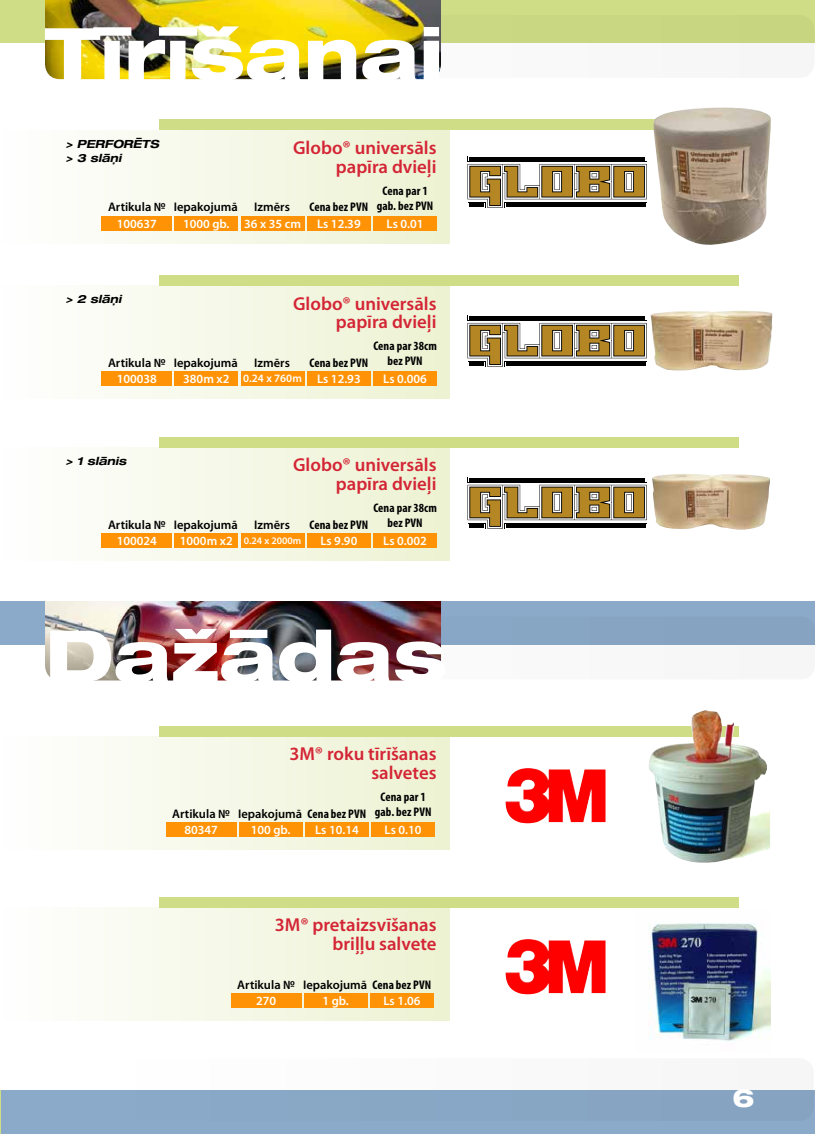
<style>
.page{position:relative;width:815px;height:1134px;background:#fff}
.page>*{position:absolute;margin:0;border:0;box-sizing:border-box;transform-origin:0 0}
.t1{font:800 expanded 72.5px "Helvetica Neue LT Pro";color:#fff}
.t2{font:800 expanded 71.25px "Helvetica Neue LT Pro";color:#fff}
.t3{font:800 expanded 25px "Helvetica Neue LT Pro";color:#fff}
.t4{font:600 18.75px/18.8px "Myriad Pro";color:#d42535;text-align:right}
.t5{font:600 12.5px "Myriad Pro";color:#000}
.t6{font:600 12.5px "Myriad Pro";color:#fff}
.t7{font:700 condensed 12.5px/15px "Myriad Pro";letter-spacing:.005em;color:#000;text-align:center}
.t8{font:italic 700 expanded 11.25px/13.5px "Helvetica Neue LT Pro";color:#000}
.t9{font:600 11.25px "Myriad Pro";color:#fff}
.t10{font:600 10px "Myriad Pro";color:#fff}
.s1{font-weight:700;font-stretch:condensed}
</style>
<div class="page">
<hr style="left:0;top:131px;width:1px;height:114px;background:#cfdd86">
<hr style="left:0;top:313px;width:1px;height:114px;background:#cfdd86">
<hr style="left:0;top:516px;width:1px;height:113px;background:#cfdd86">
<hr style="left:0;top:708px;width:1px;height:114px;background:#cfdd86">
<hr style="left:0;top:900px;width:1px;height:114px;background:#cfdd86">
<hr style="left:0;top:1090px;width:1px;height:44px;background:#cfdd86">
<div style="left:1px;top:130px;width:448px;height:114px;background:linear-gradient(to right,#fefefd,#edf0cd)"></div>
<div style="left:1px;top:736px;width:448px;height:114px;background:linear-gradient(to right,#fefefe,#edf0cd)"></div>
<div style="left:1px;top:907px;width:448px;height:114px;background:linear-gradient(to right,#feffff,#edf0cd)"></div>
<div style="left:1px;top:285px;width:448px;height:114px;background:linear-gradient(to right,#fefefe,#edf2d2)"></div>
<div style="left:1px;top:447px;width:448px;height:114px;background:linear-gradient(to right,#fefefd,#edf0cd)"></div>
<div style="left:1px;top:0;width:814px;height:43px;background:#cfdd86"></div>
<div style="left:1px;top:601px;width:814px;height:43px;background:#8baac9"></div>
<img style="left:45px;top:0;width:396px;height:79px">
<img style="left:45px;top:601px;width:396px;height:79px">
<img style="left:66px;top:15px;width:748px;height:63px;border-radius:15px">
<img style="left:67px;top:616px;width:748px;height:63px;border-radius:15px">
<div style="left:160px;top:120px;width:579px;height:10px;background:#cfdd86"></div>
<div style="left:160px;top:726px;width:579px;height:10px;background:#cfdd86"></div>
<div style="left:160px;top:897px;width:579px;height:10px;background:#cfdd86"></div>
<div style="left:160px;top:275px;width:579px;height:10px;background:#cfdd86"></div>
<div style="left:160px;top:437px;width:579px;height:10px;background:#cfdd86"></div>
<img style="left:652px;top:107px;width:119px;height:138px">
<img style="left:648px;top:710px;width:122px;height:153px">
<img style="left:648px;top:923px;width:122px;height:118px">
<img style="left:650px;top:311px;width:123px;height:60px">
<img style="left:652px;top:474px;width:118px;height:56px">
<div style="left:174px;top:216px;width:64px;height:14px;background:#ff9305"></div>
<div style="left:304px;top:993px;width:64px;height:14px;background:#ff9305"></div>
<div style="left:174px;top:371px;width:64px;height:15px;background:#ff9305"></div>
<div style="left:174px;top:533px;width:64px;height:14px;background:#ff9305"></div>
<div style="left:241px;top:216px;width:63px;height:14px;background:#ff9305"></div>
<div style="left:241px;top:371px;width:63px;height:15px;background:#ff9305"></div>
<div style="left:241px;top:533px;width:63px;height:14px;background:#ff9305"></div>
<div style="left:102px;top:216px;width:70px;height:14px;background:#ff9305"></div>
<div style="left:231px;top:993px;width:70px;height:14px;background:#ff9305"></div>
<div style="left:102px;top:371px;width:70px;height:15px;background:#ff9305"></div>
<div style="left:102px;top:533px;width:70px;height:14px;background:#ff9305"></div>
<div style="left:166px;top:822px;width:70px;height:14px;background:#ff9305"></div>
<div style="left:239px;top:822px;width:64px;height:14px;background:#ff9305"></div>
<div style="left:307px;top:371px;width:64px;height:15px;background:#ff9305"></div>
<div style="left:373px;top:371px;width:64px;height:15px;background:#ff9305"></div>
<svg style="left:467px;top:164px;width:180px;height:44px"></svg>
<svg style="left:505px;top:202px;width:142px;height:6px"></svg>
<hr style="left:505px;top:203px;width:141px;height:4px;background:#000">
<svg style="left:469px;top:160px;width:176px;height:1px"></svg>
<hr style="left:469px;top:157px;width:176px;height:3px;background:#000">
<svg style="left:468px;top:202px;width:18px;height:6px"></svg>
<svg style="left:468px;top:203px;width:17px;height:4px"></svg>
<hr style="left:470px;top:204px;width:14px;height:3px;background:#000">
<svg style="left:467px;top:323px;width:180px;height:44px"></svg>
<svg style="left:505px;top:361px;width:142px;height:6px"></svg>
<hr style="left:505px;top:362px;width:141px;height:4px;background:#000">
<svg style="left:469px;top:319px;width:176px;height:1px"></svg>
<hr style="left:469px;top:316px;width:176px;height:3px;background:#000">
<svg style="left:468px;top:361px;width:18px;height:6px"></svg>
<svg style="left:468px;top:362px;width:17px;height:4px"></svg>
<hr style="left:470px;top:363px;width:14px;height:3px;background:#000">
<svg style="left:467px;top:485px;width:180px;height:44px"></svg>
<svg style="left:505px;top:523px;width:142px;height:6px"></svg>
<hr style="left:506px;top:524px;width:139px;height:4px;background:#000">
<svg style="left:469px;top:481px;width:176px;height:1px"></svg>
<hr style="left:469px;top:478px;width:176px;height:3px;background:#000">
<svg style="left:468px;top:523px;width:18px;height:6px"></svg>
<svg style="left:468px;top:524px;width:17px;height:4px"></svg>
<hr style="left:470px;top:524px;width:14px;height:4px;background:#000">
<img style="left:506px;top:768px;width:100px;height:55px">
<img style="left:506px;top:939px;width:100px;height:55px">
<div style="left:2px;top:1090px;width:813px;height:44px;background:#8baac9"></div>
<div style="left:307px;top:216px;width:64px;height:14px;background:#ff9305"></div>
<div style="left:305px;top:822px;width:64px;height:14px;background:#ff9305"></div>
<div style="left:370px;top:993px;width:64px;height:14px;background:#ff9305"></div>
<div style="left:307px;top:533px;width:64px;height:14px;background:#ff9305"></div>
<div style="left:373px;top:216px;width:64px;height:14px;background:#ff9305"></div>
<div style="left:371px;top:822px;width:64px;height:14px;background:#ff9305"></div>
<div style="left:373px;top:533px;width:64px;height:14px;background:#ff9305"></div>
<h1 class="t1" style="left:45px;top:8px;width:400px">Tīrīšanai</h1>
<p class="t8" style="left:66px;top:138px;width:94px">&gt; PERFORĒTS &gt; 3 slāņi</p>
<p class="t4" style="left:293px;top:139px;width:145px">Globo® universāls papīra dvieļi</p>
<p class="t5" style="left:108px;top:200px;width:59px">Artikula №</p>
<p class="t5" style="left:174px;top:200px;width:66px">Iepakojumā</p>
<p class="t5" style="left:254px;top:200px;width:37px">Izmērs</p>
<p class="t7" style="left:310px;top:199px;width:60px">Cena bez PVN</p>
<p class="t7" style="left:377px;top:183px;width:58px">Cena par 1 gab. bez PVN</p>
<p class="t6" style="left:117px;top:216px;width:42px">100637</p>
<p class="t6" style="left:183px;top:216px;width:48px">1000 gb.</p>
<p class="t6" style="left:244px;top:216px;width:58px">36 x 35 cm</p>
<p class="t6" style="left:317px;top:216px;width:45px">Ls 12.39</p>
<p class="t6" style="left:387px;top:216px;width:39px">Ls 0.01</p>
<p class="t8" style="left:66px;top:293px;width:57px">&gt; 2 slāņi</p>
<p class="t4" style="left:293px;top:294px;width:145px">Globo® universāls papīra dvieļi</p>
<p class="t5" style="left:108px;top:355px;width:59px">Artikula №</p>
<p class="t5" style="left:174px;top:355px;width:66px">Iepakojumā</p>
<p class="t5" style="left:254px;top:355px;width:37px">Izmērs</p>
<p class="t7" style="left:373px;top:338px;width:65px">Cena par 38cm bez PVN</p>
<p class="t7" style="left:310px;top:355px;width:60px">Cena bez PVN</p>
<p class="t6" style="left:117px;top:372px;width:42px">100038</p>
<p class="t6" style="left:183px;top:372px;width:48px">380m x2</p>
<p class="t9" style="left:243px;top:372px;width:60px">0.24 x 760m</p>
<p class="t6" style="left:317px;top:372px;width:45px">Ls 12.93</p>
<p class="t6" style="left:383px;top:372px;width:45px">Ls 0.006</p>
<p class="t8" style="left:66px;top:455px;width:62px">&gt; 1 slānis</p>
<p class="t4" style="left:293px;top:456px;width:145px">Globo® universāls papīra dvieļi</p>
<p class="t5" style="left:108px;top:517px;width:59px">Artikula №</p>
<p class="t5" style="left:174px;top:517px;width:66px">Iepakojumā</p>
<p class="t5" style="left:254px;top:517px;width:37px">Izmērs</p>
<p class="t7" style="left:373px;top:500px;width:65px">Cena par 38cm bez PVN</p>
<p class="t7" style="left:310px;top:517px;width:60px">Cena bez PVN</p>
<p class="t6" style="left:117px;top:533px;width:42px">100024</p>
<p class="t6" style="left:180px;top:533px;width:54px">1000m x2</p>
<p class="t10" style="left:244px;top:535px;width:59px">0.24 x 2000m</p>
<p class="t6" style="left:320px;top:533px;width:39px">Ls 9.90</p>
<p class="t6" style="left:383px;top:533px;width:45px">Ls 0.002</p>
<h2 class="t2" style="left:45px;top:610px;width:404px">Dažādas</h2>
<p class="t5" style="left:172px;top:806px;width:59px">Artikula №</p>
<p class="t6" style="left:184px;top:822px;width:35px">80347</p>
<p class="t4" style="left:289px;top:745px;width:149px">3M® roku tīrīšanas salvetes</p>
<p class="t5" style="left:238px;top:806px;width:130px">Iepakojumā <span class="s1">Cena bez PVN</span></p>
<p class="t6" style="left:251px;top:822px;width:41px">100 gb.</p>
<p class="t6" style="left:315px;top:822px;width:45px">Ls 10.14</p>
<p class="t7" style="left:375px;top:789px;width:58px">Cena par 1 gab. bez PVN</p>
<p class="t6" style="left:385px;top:822px;width:39px">Ls 0.10</p>
<p class="t4" style="left:275px;top:916px;width:163px">3M® pretaizsvīšanas briļļu salvete</p>
<p class="t5" style="left:237px;top:977px;width:59px">Artikula №</p>
<p class="t6" style="left:256px;top:993px;width:22px">270</p>
<p class="t5" style="left:303px;top:977px;width:130px">Iepakojumā <span class="s1">Cena bez PVN</span></p>
<p class="t6" style="left:322px;top:993px;width:28px">1 gb.</p>
<p class="t6" style="left:383px;top:993px;width:39px">Ls 1.06</p>
<h3 class="t3" style="left:732px;top:1082px;width:24px">6</h3>
</div>
